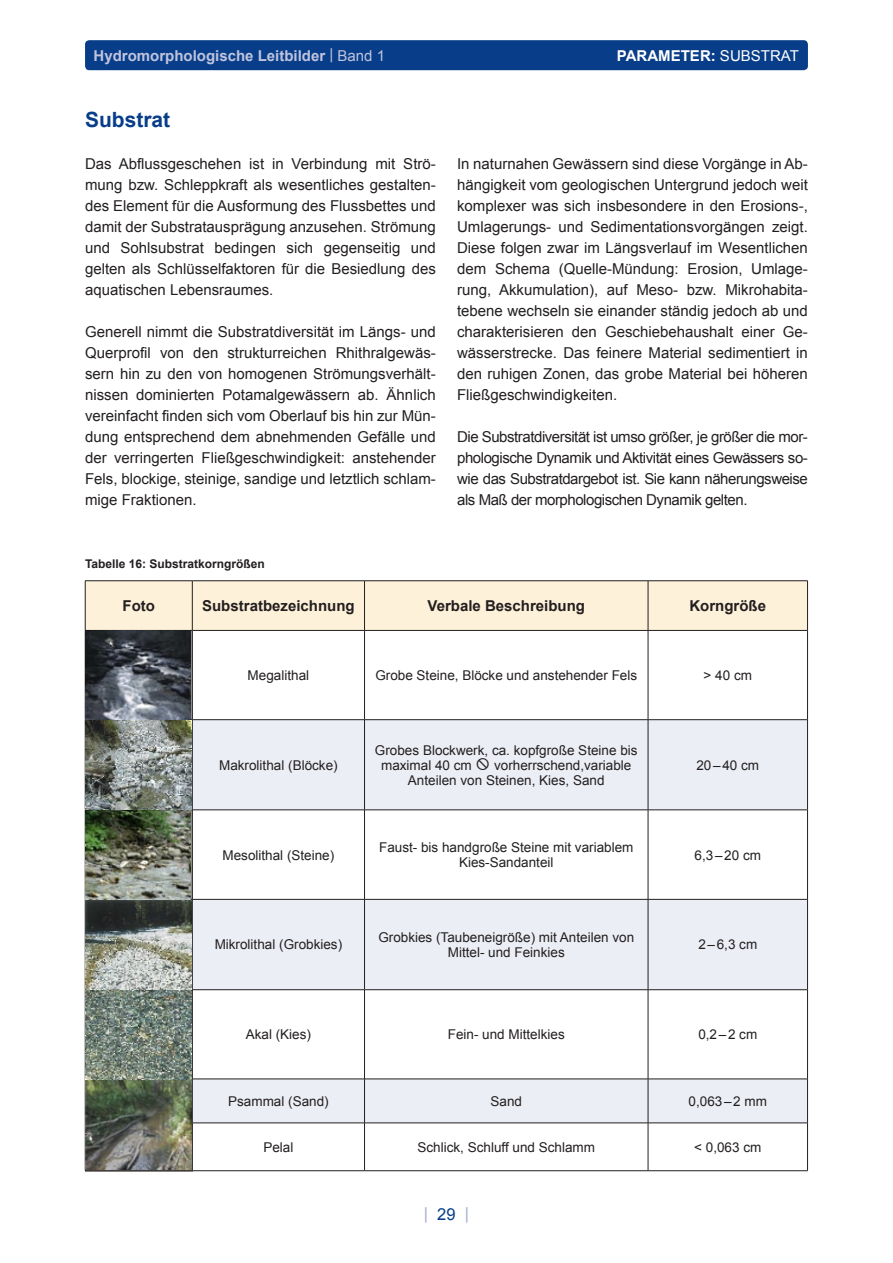
<style>
.page{position:relative;width:893px;height:1263px;background:#fff}
.page>*{position:absolute;margin:0;border:0;box-sizing:border-box;transform-origin:0 0}
.t1{font:700 21px "Arial";color:#083e89}
.t2{font:16.5px "Arial";color:#a5add1}
.t3{font:15px/21px "Arial";color:#231f20;text-align:justify}
.t4{font:700 15px "Arial";color:#231f20}
.t5{font:700 15px "Arial";color:#c0c4de}
.t6{font:700 15px "Arial";color:#fff}
.t7{font:15px "Arial";color:#fff}
.t8{font:13.5px/15px "Arial";color:#231f20}
.t9{font:700 12px "Arial";color:#231f20}
.s1{font-weight:400}
.s2{font-weight:700}
.s3{color:#083e89}
</style>
<div class="page">
<div style="left:85px;top:40px;width:723px;height:30px;background:#083e89;border-radius:4px"></div>
<div style="left:86px;top:581px;width:721px;height:49px;background:#fef1d9"></div>
<svg style="left:193px;top:720px;width:614px;height:403px;fill:#eceef5"></svg>
<hr style="left:85px;top:580px;width:107px;height:1px;background:#231f20">
<hr style="left:85px;top:581px;width:1px;height:49px;background:#231f20">
<hr style="left:192px;top:580px;width:172px;height:1px;background:#231f20">
<hr style="left:192px;top:581px;width:1px;height:49px;background:#231f20">
<hr style="left:364px;top:580px;width:284px;height:1px;background:#231f20">
<hr style="left:364px;top:581px;width:1px;height:49px;background:#231f20">
<hr style="left:648px;top:580px;width:160px;height:1px;background:#231f20">
<hr style="left:648px;top:581px;width:1px;height:49px;background:#231f20">
<hr style="left:807px;top:581px;width:1px;height:49px;background:#231f20">
<hr style="left:85px;top:630px;width:107px;height:1px;background:#231f20">
<hr style="left:192px;top:630px;width:172px;height:1px;background:#231f20">
<hr style="left:192px;top:631px;width:1px;height:88px;background:#231f20">
<hr style="left:364px;top:630px;width:284px;height:1px;background:#231f20">
<hr style="left:364px;top:631px;width:1px;height:88px;background:#231f20">
<hr style="left:648px;top:630px;width:160px;height:1px;background:#231f20">
<hr style="left:648px;top:631px;width:1px;height:88px;background:#231f20">
<hr style="left:807px;top:631px;width:1px;height:88px;background:#231f20">
<hr style="left:192px;top:810px;width:1px;height:89px;background:#231f20">
<hr style="left:364px;top:810px;width:1px;height:89px;background:#231f20">
<hr style="left:648px;top:810px;width:1px;height:89px;background:#231f20">
<hr style="left:807px;top:810px;width:1px;height:89px;background:#231f20">
<hr style="left:192px;top:990px;width:1px;height:89px;background:#231f20">
<hr style="left:364px;top:990px;width:1px;height:89px;background:#231f20">
<hr style="left:648px;top:990px;width:1px;height:89px;background:#231f20">
<hr style="left:807px;top:990px;width:1px;height:89px;background:#231f20">
<hr style="left:192px;top:1123px;width:1px;height:47px;background:#231f20">
<hr style="left:364px;top:1123px;width:1px;height:47px;background:#231f20">
<hr style="left:648px;top:1123px;width:1px;height:47px;background:#231f20">
<hr style="left:807px;top:1123px;width:1px;height:47px;background:#231f20">
<hr style="left:85px;top:1170px;width:107px;height:1px;background:#231f20">
<hr style="left:192px;top:1170px;width:172px;height:1px;background:#231f20">
<hr style="left:364px;top:1170px;width:284px;height:1px;background:#231f20">
<hr style="left:648px;top:1170px;width:160px;height:1px;background:#231f20">
<hr style="left:85px;top:719px;width:107px;height:1px;background:#231f20">
<hr style="left:85px;top:809px;width:107px;height:1px;background:#231f20">
<hr style="left:85px;top:899px;width:107px;height:1px;background:#231f20">
<hr style="left:85px;top:989px;width:107px;height:1px;background:#231f20">
<hr style="left:85px;top:1079px;width:107px;height:1px;background:#231f20">
<hr style="left:85px;top:1123px;width:107px;height:1px;background:#231f20">
<hr style="left:192px;top:719px;width:172px;height:1px;background:#231f20">
<hr style="left:192px;top:720px;width:1px;height:90px;background:#231f20">
<hr style="left:192px;top:809px;width:172px;height:1px;background:#231f20">
<hr style="left:364px;top:719px;width:284px;height:1px;background:#231f20">
<hr style="left:364px;top:720px;width:1px;height:90px;background:#231f20">
<hr style="left:364px;top:809px;width:284px;height:1px;background:#231f20">
<hr style="left:648px;top:719px;width:160px;height:1px;background:#231f20">
<hr style="left:648px;top:720px;width:1px;height:90px;background:#231f20">
<hr style="left:807px;top:720px;width:1px;height:90px;background:#231f20">
<hr style="left:648px;top:809px;width:160px;height:1px;background:#231f20">
<hr style="left:192px;top:899px;width:172px;height:1px;background:#231f20">
<hr style="left:192px;top:899px;width:1px;height:90px;background:#231f20">
<hr style="left:192px;top:989px;width:172px;height:1px;background:#231f20">
<hr style="left:364px;top:899px;width:284px;height:1px;background:#231f20">
<hr style="left:364px;top:899px;width:1px;height:90px;background:#231f20">
<hr style="left:364px;top:989px;width:284px;height:1px;background:#231f20">
<hr style="left:648px;top:899px;width:160px;height:1px;background:#231f20">
<hr style="left:648px;top:899px;width:1px;height:90px;background:#231f20">
<hr style="left:807px;top:899px;width:1px;height:90px;background:#231f20">
<hr style="left:648px;top:989px;width:160px;height:1px;background:#231f20">
<hr style="left:192px;top:1079px;width:172px;height:1px;background:#231f20">
<hr style="left:192px;top:1079px;width:1px;height:44px;background:#231f20">
<hr style="left:192px;top:1123px;width:172px;height:1px;background:#231f20">
<hr style="left:364px;top:1079px;width:284px;height:1px;background:#231f20">
<hr style="left:364px;top:1079px;width:1px;height:44px;background:#231f20">
<hr style="left:364px;top:1123px;width:284px;height:1px;background:#231f20">
<hr style="left:648px;top:1079px;width:160px;height:1px;background:#231f20">
<hr style="left:648px;top:1079px;width:1px;height:44px;background:#231f20">
<hr style="left:807px;top:1079px;width:1px;height:44px;background:#231f20">
<hr style="left:648px;top:1123px;width:160px;height:1px;background:#231f20">
<img style="left:85px;top:631px;width:106px;height:539px">
<svg style="left:477px;top:757px;width:12px;height:13px"></svg>
<p class="t5" style="left:94px;top:45px;width:293px">Hydromorphologische Leitbilder <span class="s1">| Band 1</span></p>
<p class="t6" style="left:617px;top:45px;width:21px">Parameter</p>
<p class="t7" style="left:711px;top:46px;width:89px"><span class="s2">:</span> SU BSTRAT</p>
<h1 class="t1" style="left:85px;top:106px;width:87px">Substrat</h1>
<p class="t3" style="left:85px;top:154px;width:352px">Das Abflussgeschehen ist in Verbindung mit Strö&shy;mung bzw. Schleppkraft als wesentliches gestalten&shy;des Element für die Ausformung des Flussbettes und damit der Substratausprägung anzusehen. Strömung und Sohlsubstrat bedingen sich gegenseitig und gelten als Schlüsselfaktoren für die Besiedlung des aquatischen Lebensraumes.</p>
<p class="t3" style="left:85px;top:322px;width:352px">Generell nimmt die Substratdiversität im Längs- und Querprofil von den strukturreichen Rhithralgewäs&shy;sern hin zu den von homogenen Strömungsverhält&shy;nissen dominierten Potamalgewässern ab. Ähnlich vereinfacht finden sich vom Oberlauf bis hin zur Mün&shy;dung entsprechend dem abnehmenden Gefälle und der verringerten Fließgeschwindigkeit: anstehender Fels, blockige, steinige, sandige und letztlich schlam&shy;mige Fraktionen.</p>
<p class="t9" style="left:85px;top:556px;width:181px">Tabelle 16: Substratkorngrößen</p>
<p class="t3" style="left:457px;top:154px;width:352px">I n naturnahen Gewässern sind diese Vorgänge in Ab&shy;hängigkeit vom geologischen U ntergrund jedoch weit komplexer was sich insbesondere in den Erosions-, U mlagerungs- und Sedimentationsvorgängen zeigt.<br>Diese folgen zwar im Längsverlauf im Wesentlichen dem Schema (Quelle-Mündung: Erosion, U mlage&shy;rung, Akkumulation), auf Meso- bzw. Mikrohabita&shy;tebene wechseln sie einander ständig jedoch ab und charakterisieren den Geschiebehaushalt einer Ge&shy;wässerstrecke. Das feinere Material sedimentiert in den ruhigen Zonen, das grobe Material bei höheren Fließgeschwindigkeiten.</p>
<p class="t3" style="left:457px;top:427px;width:352px">Die Substratdiversität ist umso größer, je größer die mor&shy;phologische Dynamik und Aktivität eines Gewässers so&shy;wie das Substratdargebot ist. Sie kann näherungsweise als Maß der morphologischen Dynamik gelten.</p>
<p class="t4" style="left:123px;top:596px;width:34px">Foto</p>
<p class="t4" style="left:202px;top:596px;width:154px">Substratbezeichnung</p>
<p class="t4" style="left:427px;top:596px;width:159px">Verbale Beschreibung</p>
<p class="t4" style="left:689px;top:596px;width:78px">Korngröße</p>
<p class="t8" style="left:248px;top:668px;width:63px">Megalithal</p>
<p class="t8" style="left:375px;top:668px;width:263px">Grobe Steine, Blöcke und anstehender Fels</p>
<p class="t8" style="left:704px;top:668px;width:50px">&gt; 40 cm</p>
<p class="t8" style="left:219px;top:757px;width:120px">Makrolithal (Blöcke)</p>
<p class="t8" style="left:381px;top:742px;width:258px;text-indent:-6px">Grobes Blockwerk, ca. kopfgroße Steine bis maximal 40 cm</p>
<p class="t8" style="left:408px;top:757px;width:225px;text-indent:86px">vorherrschend,variable<br>Anteilen von Steinen, Kies, Sand</p>
<p class="t8" style="left:696px;top:757px;width:64px">20–40 cm</p>
<p class="t8" style="left:223px;top:847px;width:113px">Mesolithal (Steine)</p>
<p class="t8" style="left:379px;top:840px;width:256px;text-align:center">Faust- bis handgroße Steine mit variablem<br>Kies-Sandanteil</p>
<p class="t8" style="left:695px;top:847px;width:68px">6,3–20 cm</p>
<p class="t8" style="left:215px;top:937px;width:129px">Mikrolithal (Grobkies)</p>
<p class="t8" style="left:378px;top:930px;width:257px;text-align:center">Grobkies (Taubeneigröße) mit Anteilen von<br>Mittel- und Feinkies</p>
<p class="t8" style="left:698px;top:937px;width:60px">2–6,3 cm</p>
<p class="t8" style="left:246px;top:1027px;width:67px">Akal (Kies)</p>
<p class="t8" style="left:448px;top:1027px;width:119px">Fein- und Mittelkies</p>
<p class="t8" style="left:698px;top:1027px;width:60px">0,2–2 cm</p>
<p class="t8" style="left:228px;top:1094px;width:102px">Psammal (Sand)</p>
<p class="t8" style="left:491px;top:1094px;width:33px">Sand</p>
<p class="t8" style="left:689px;top:1094px;width:80px">0,063–2 mm</p>
<p class="t8" style="left:263px;top:1139px;width:32px">Pelal</p>
<p class="t8" style="left:417px;top:1139px;width:179px">Schlick, Schluff und Schlamm</p>
<p class="t8" style="left:694px;top:1139px;width:69px">&lt; 0,063 cm</p>
<p class="t2" style="left:424px;top:1202px;width:47px">| <span class="s3">29</span> |</p>
</div>
